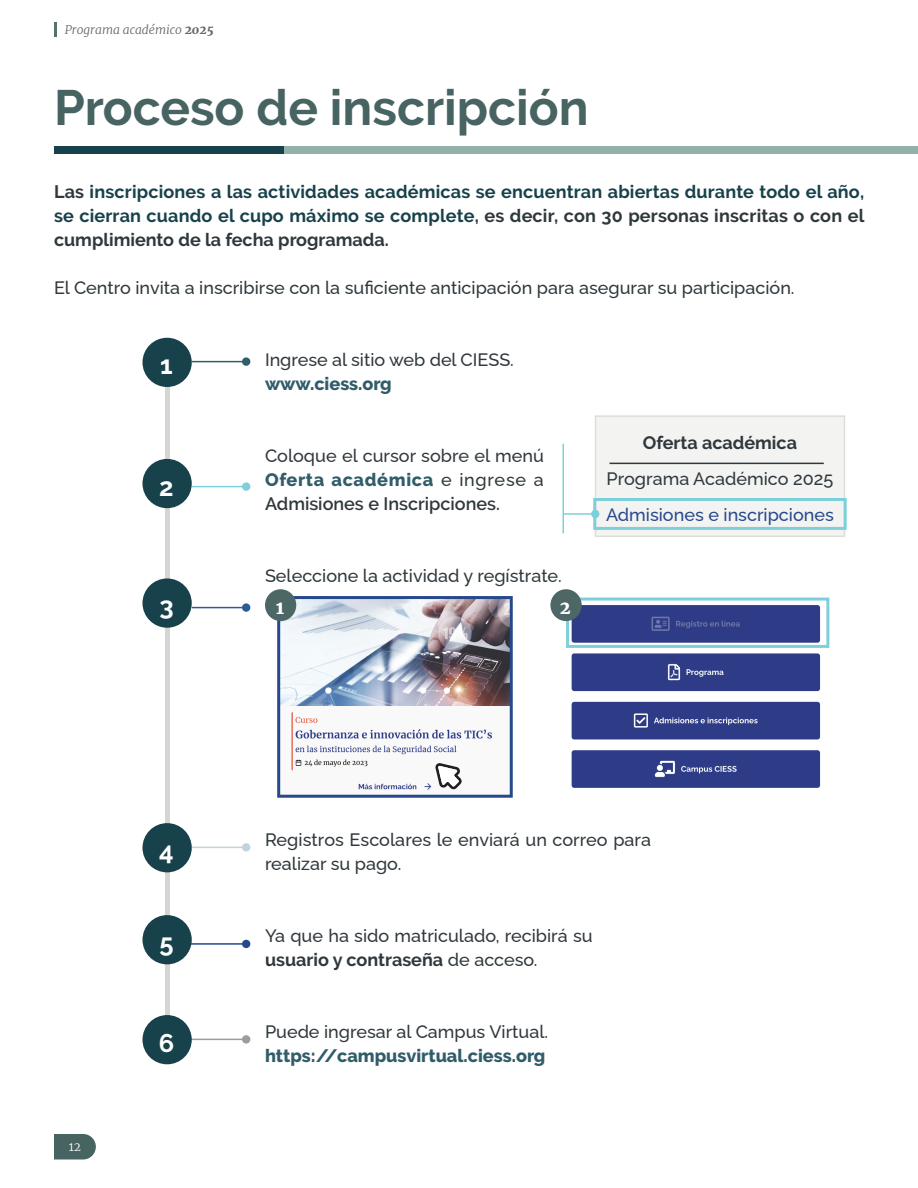
<style>
.page{position:relative;width:918px;height:1188px;background:#fff}
.page>*{position:absolute;margin:0;border:0;box-sizing:border-box;transform-origin:0 0}
.Títulos{font:700 49.5px "Raleway";color:#476362}
.t1{font:700 25.5px "Raleway";color:#fff}
.Parrafo_Inicio{font:100 18px/24px "Raleway";color:#2f383c}
.Parrafo_Inicio-2{font:700 18px/24px "Raleway";color:#17414b;text-align:justify}
.Parrafo_Inicio-3{font:800 18px "Raleway";color:#315d6a}
.Parrafo_Inicio-4{font:100 18px "Raleway";color:#26488c}
.Parrafo_Inicio-5{font:700 18px "Raleway";color:#2f383c}
.t2{font:900 18px "Merriweather";color:#fff}
.t3{font:italic 300 12px "Merriweather";color:#636769}
.t4{font:300 12px "Merriweather";color:#fff}
.s1{font-weight:900}
.s2{color:#2f383c}
.s3{font-weight:800;color:#315d6a}
.s4{font-weight:600}
.s5{font-weight:700}
</style>
<div class="page">
<hr style="left:54px;top:23px;width:3px;height:14px;background:#557368">
<svg style="left:54px;top:1134px;width:42px;height:26px"></svg>
<div style="left:54px;top:146px;width:231px;height:8px;background:#17414b"></div>
<div style="left:285px;top:146px;width:633px;height:8px;background:#92b1aa"></div>
<img style="left:570px;top:598px;width:260px;height:190px">
<hr style="left:165px;top:387px;width:4px;height:628px;background:#d4d7d1">
<hr style="left:192px;top:361px;width:54px;height:1px;background:#315d6a">
<hr style="left:192px;top:486px;width:54px;height:1px;background:#7dd0da">
<hr style="left:192px;top:607px;width:54px;height:1px;background:#305c96">
<hr style="left:192px;top:847px;width:54px;height:1px;background:#c1d4dd">
<hr style="left:169px;top:943px;width:77px;height:2px;background:#26488c">
<hr style="left:169px;top:1039px;width:77px;height:1px;background:#9c9c9c">
<div style="left:242px;top:357px;width:8px;height:9px;background:#315d6a;border-radius:50%"></div>
<div style="left:242px;top:482px;width:8px;height:9px;background:#7dd0da;border-radius:50%"></div>
<div style="left:242px;top:603px;width:8px;height:9px;background:#305c96;border-radius:50%"></div>
<div style="left:242px;top:843px;width:8px;height:9px;background:#c1d4dd;border-radius:50%"></div>
<div style="left:242px;top:940px;width:8px;height:8px;background:#26488c;border-radius:50%"></div>
<div style="left:242px;top:1035px;width:8px;height:9px;background:#9c9c9c;border-radius:50%"></div>
<div style="left:595px;top:416px;width:249px;height:120px;background:#f3f3f1"></div>
<div style="left:595px;top:415px;width:250px;height:122px;border:2px solid #deded9"></div>
<div style="left:593px;top:498px;width:254px;height:32px;border:3px solid #7dd0da"></div>
<div style="left:566px;top:598px;width:263px;height:50px;border:3px solid #7dd0da"></div>
<hr style="left:610px;top:463px;width:214px;height:1px;background:#2f383c">
<img style="left:281px;top:600px;width:228px;height:190px">
<div style="left:277px;top:596px;width:236px;height:202px;border:3px solid #26488c"></div>
<div style="left:265px;top:589px;width:31px;height:32px;background:#4d6666;border-radius:50%"></div>
<div style="left:550px;top:589px;width:32px;height:32px;background:#4d6666;border-radius:50%"></div>
<hr style="left:564px;top:513px;width:31px;height:2px;background:#7dd0da">
<hr style="left:562px;top:444px;width:2px;height:89px;background:#7dd0da">
<div style="left:591px;top:510px;width:8px;height:8px;background:#7dd0da;border-radius:50%"></div>
<svg style="left:435px;top:763px;width:27px;height:27px"></svg>
<div style="left:142px;top:338px;width:50px;height:49px;background:#17414b;border-radius:50%"></div>
<div style="left:142px;top:459px;width:50px;height:49px;background:#17414b;border-radius:50%"></div>
<div style="left:142px;top:578px;width:50px;height:50px;background:#17414b;border-radius:50%"></div>
<div style="left:142px;top:823px;width:50px;height:49px;background:#17414b;border-radius:50%"></div>
<div style="left:142px;top:915px;width:50px;height:49px;background:#17414b;border-radius:50%"></div>
<div style="left:142px;top:1015px;width:50px;height:49px;background:#17414b;border-radius:50%"></div>
<p class="t3" style="left:65px;top:22px;width:150px">Programa académico <span class="s1">2025</span></p>
<p class="Títulos" style="left:54px;top:79px;width:536px">Proceso de inscripción</p>
<p class="Parrafo_Inicio-2" style="left:54px;top:180px;width:812px"><span class="s2">Las</span> inscripciones a las actividades académicas se encuentran abiertas durante todo el año, se cierran cuando el cupo máximo se complete<span class="s2">, es decir, con 30 personas inscritas o con el cumplimiento de la fecha programada.</span></p>
<p class="Parrafo_Inicio" style="left:54px;top:274px;width:742px">El Centro invita a inscribirse con la suficiente anticipación para asegurar su participación.</p>
<p class="t1" style="left:160px;top:351px;width:14px">1</p>
<p class="t1" style="left:159px;top:472px;width:16px">2</p>
<p class="t1" style="left:159px;top:592px;width:16px">3</p>
<p class="t4" style="left:69px;top:1138px;width:14px">12</p>
<p class="t1" style="left:159px;top:836px;width:16px">4</p>
<p class="t1" style="left:159px;top:928px;width:16px">5</p>
<p class="t1" style="left:159px;top:1028px;width:17px">6</p>
<p class="Parrafo_Inicio" style="left:265px;top:346px;width:250px">Ingrese al sitio web del CIESS.</p>
<p class="Parrafo_Inicio-3" style="left:265px;top:373px;width:128px">www.ciess.org</p>
<p class="Parrafo_Inicio" style="left:265px;top:442px;width:280px;text-align:justify">Coloque el cursor sobre el menú <span class="s3">Oferta académica</span> e ingrese a <span class="s4">Admisiones e Inscripciones.</span></p>
<p class="Parrafo_Inicio" style="left:265px;top:562px;width:298px">Seleccione la actividad y regístrate.</p>
<p class="t2" style="left:276px;top:595px;width:10px">1</p>
<p class="t2" style="left:560px;top:595px;width:12px">2</p>
<p class="Parrafo_Inicio-5" style="left:643px;top:432px;width:156px">Oferta académica</p>
<p class="Parrafo_Inicio" style="left:607px;top:464px;width:228px">Programa Académico 2025</p>
<p class="Parrafo_Inicio-4" style="left:606px;top:500px;width:229px">Admisiones e inscripciones</p>
<p class="Parrafo_Inicio" style="left:265px;top:826px;width:388px">Registros Escolares le enviará un correo para realizar su pago.</p>
<p class="Parrafo_Inicio" style="left:265px;top:922px;width:329px">Ya que ha sido matriculado, recibirá su <span class="s5">usuario y contraseña</span> de acceso.</p>
<p class="Parrafo_Inicio" style="left:265px;top:1018px;width:285px">Puede ingresar al Campus Virtual.</p>
<p class="Parrafo_Inicio-3" style="left:265px;top:1045px;width:282px">https://campusvirtual.ciess.org</p>
</div>
